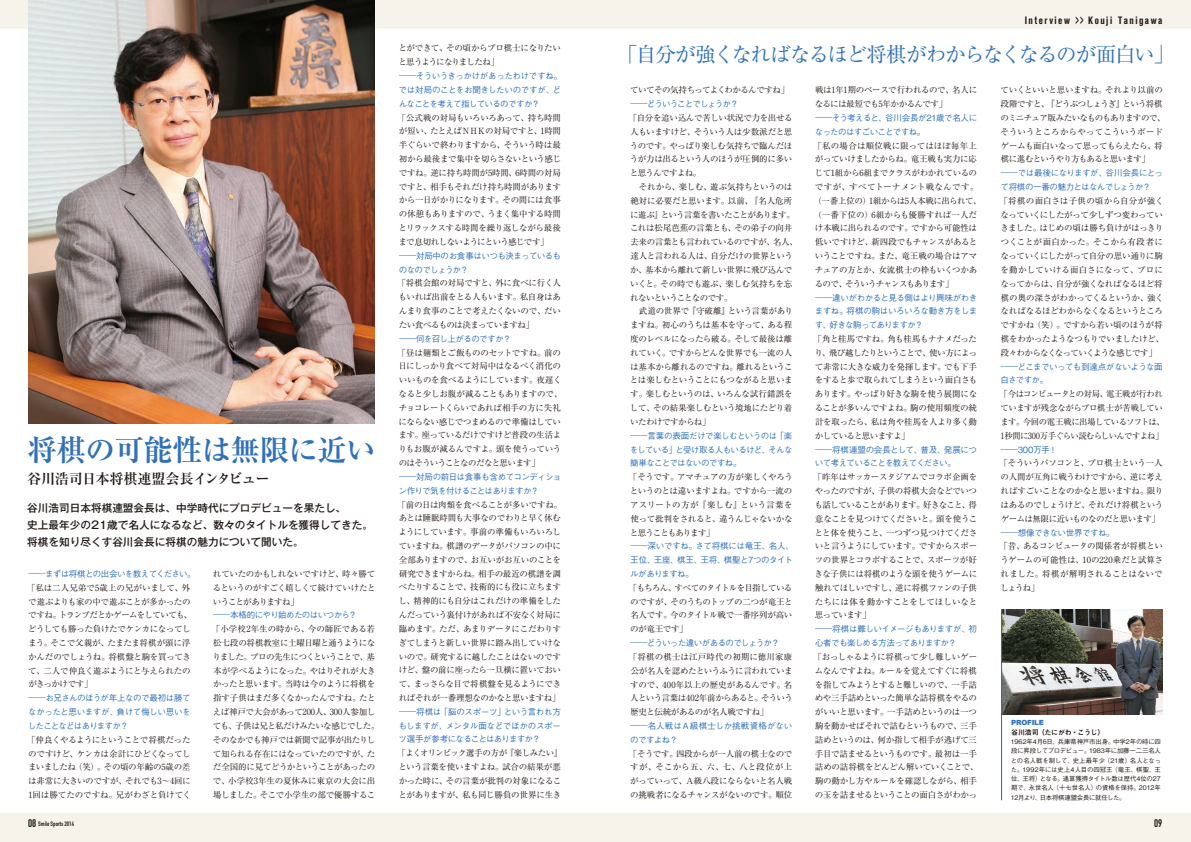
<style>
.page{position:relative;width:1191px;height:842px;background:#fff}
.page>*{position:absolute;margin:0;border:0;box-sizing:border-box;transform-origin:0 0}
.t1{font:700 29.8px "Ryumin Pr 5";letter-spacing:-.025em;color:#3071b9}
.t2{font:20.6px "Ryumin Pr 5";letter-spacing:-.065em;color:#3071b9}
.t3{font:700 14.2px "Ryumin Pr 5";letter-spacing:-.03em;color:#231916}
.t4{font:11px "DIN Engschrift";color:#231916}
.t5{font:500 10.6px/17px "Gothic MB101 Pr 5";color:#231916}
.t6{font:700 condensed 10.6px "Akzidenz Grotesk BE";letter-spacing:.145em;color:#231916}
.t7{font:8.5px/13.8px "Ryumin Pr 5";letter-spacing:-.04em;color:#231916}
.t8{font:500 8.5px/13.8px "Gothic BBB Pr 5";letter-spacing:-.065em;color:#3071b9;scale:2 1}
.t9{font:8.5px/13.8px "Ryumin Pr 5";letter-spacing:-.06em;color:#231916}
.t10{font:500 8.5px/13.8px "Gothic BBB Pr 5";letter-spacing:-.035em;color:#3071b9;scale:2 1}
.t11{font:500 8.5px/13.8px "Gothic BBB Pr 5";letter-spacing:-.005em;color:#3071b9;scale:2 1}
.t12{font:500 8.5px "Gothic BBB Pr 5";letter-spacing:-.085em;color:#3071b9;scale:2 1}
.t13{font:500 8.5px "Gothic BBB Pr 5";letter-spacing:-.11em;color:#3071b9;scale:2 1}
.t14{font:7.1px "Midashi Go Pro MB31";letter-spacing:-.045em;color:#231916}
.t15{font:900 7.1px "Arial";letter-spacing:-.025em;color:#3071b9}
.t16{font:500 6.4px/9.2px "Gothic BBB Pr 5";letter-spacing:-.025em;color:#231916;text-align:justify}
.t17{font:6.4px "DIN Engschrift";color:#231916}
.s1{font-stretch:normal}
.s2{font-size:11px}
</style>
<div class="page">
<div style="left:0;top:0;width:1191px;height:29px;background:#f6f3ea"></div>
<div style="left:0;top:813px;width:1191px;height:29px;background:#f6f3ea"></div>
<img style="left:28px;top:0;width:346px;height:424px">
<img style="left:1002px;top:609px;width:160px;height:106px">
<hr style="left:1001px;top:609px;width:1px;height:191px;background:#3071b9">
<h1 class="t1" style="left:27px;top:426px;width:350px">将棋の可能性は無限に近い</h1>
<h3 class="t3" style="left:27px;top:467px;width:244px">谷川浩司日本将棋連盟会長インタビュー</h3>
<p class="t5" style="left:27px;top:499px;width:347px">谷川浩司日本将棋連盟会長は、中学時代にプロデビューを果たし、<br>史上最年少の21歳で名人になるなど、数々のタイトルを獲得してきた。将棋を知り尽くす谷川会長に将棋の魅力について聞いた。</p>
<p class="t8" style="left:29px;top:566px;width:85px">―まずは将棋との出会いを教えてください。</p>
<p class="t7" style="left:27px;top:580px;width:167px">「私は二人兄弟で5歳上の兄がいまして、外で遊ぶよりも家の中で遊ぶことが多かったのですね。トランプだとかゲームをしていても、どうしても勝った負けたでケンカになってしまう。そこで父親が、たまたま将棋が頭に浮かんだのでしょうね。将棋盤と駒を買ってきて、二人で仲良く遊ぶようにと与えられたのがきっかけです」</p>
<p class="t8" style="left:28px;top:690px;width:83px;text-align:justify">―お兄さんのほうが年上なので最初は勝てなかったと思いますが、負けて悔しい思いをしたことなどはありますか？</p>
<p class="t7" style="left:27px;top:732px;width:166px;text-align:justify">「仲良くやるようにということで将棋だったのですけど、ケンカは余計にひどくなってしまいましたね（笑）。その頃の年齢の5歳の差は非常に大きいのですが、それでも3～4回に1回は勝てたのですね。兄がわざと負けてく</p>
<p class="t7" style="left:213px;top:566px;width:164px;text-align:justify">れていたのかもしれないですけど、時々勝てるというのがすごく嬉しくて続けていけたということがありますね」</p>
<p class="t8" style="left:213px;top:607px;width:73px">―本格的にやり始めたのはいつから？</p>
<p class="t7" style="left:212px;top:621px;width:169px">「小学校2年生の時から、今の師匠である若松七段の将棋教室に土曜日曜と通うようになりました。プロの先生につくということで、基本が学べるようになった。やはりそれが大きかったと思います。当時は今のように将棋を指す子供はまだ多くなかったんですね。たとえば神戸で大会があって200人、300人参加しても、子供は兄と私だけみたいな感じでした。そのなかでも神戸では新聞で記事が出たりして知られる存在にはなっていたのですが、ただ全国的に見てどうかということがあったので、小学校3年生の夏休みに東京の大会に出場しました。そこで小学生の部で優勝するこ</p>
<p class="t9" style="left:398px;top:41px;width:164px">とができて、その頃からプロ棋士になりたいと思うようになりましたね」</p>
<p class="t8" style="left:399px;top:68px;width:83px">―そういうきっかけがあったわけですね。では対局のことをお聞きしたいのですが、どんなことを考えて指しているのですか？</p>
<p class="t7" style="left:397px;top:110px;width:165px;text-align:justify">「公式戦の対局もいろいろあって、持ち時間が短い、たとえばＮＨＫの対局ですと、1時間半ぐらいで終わりますから、そういう時は最初から最後まで集中を切らさないという感じですね。逆に持ち時間が5時間、6時間の対局ですと、相手もそれだけ持ち時間がありますから一日がかりになります。その間には食事の休憩もありますので、うまく集中する時間とリラックスする時間を繰り返しながら最後まで息切れしないようにという感じです」</p>
<p class="t8" style="left:399px;top:248px;width:83px">―対局中のお食事はいつも決まっているものなのでしょうか？</p>
<p class="t7" style="left:397px;top:276px;width:165px;text-align:justify">「将棋会館の対局ですと、外に食べに行く人もいれば出前をとる人もいます。私自身はあんまり食事のことで考えたくないので、だいたい食べるものは決まっていますね」</p>
<p class="t8" style="left:399px;top:331px;width:58px">―何を召し上がるのですか？</p>
<p class="t7" style="left:397px;top:345px;width:167px">「昼は麺類とご飯もののセットですね。前の日にしっかり食べて対局中はなるべく消化のいいものを食べるようにしています。夜遅くなると少しお腹が減ることもありますので、チョコレートくらいであれば相手の方に失礼にならない感じでつまめるので準備はしています。座っているだけですけど普段の生活よりもお腹が減るんですよ。頭を使うっていうのはそういうことなのだなと思います」</p>
<p class="t8" style="left:398px;top:469px;width:83px">―対局の前日は食事も含めてコンディション作りで気を付けることはありますか？</p>
<p class="t7" style="left:397px;top:497px;width:166px">「前の日は肉類を食べることが多いですね。あとは睡眠時間も大事なのでわりと早く休むようにしています。事前の準備もいろいろしていますね。棋譜のデータがパソコンの中に全部ありますので、お互いがお互いのことを研究できますからね。相手の最近の棋譜を調べたりすることで、技術的にも役に立ちますし、精神的にも自分はこれだけの準備をしたんだっていう裏付けがあれば不安なく対局に臨めます。ただ、あまりデータにこだわりすぎてしまうと新しい世界に踏み出していけないので。研究するに越したことはないのですけど、盤の前に座ったら一旦横に置いておいて、まっさらな目で将棋盤を見るようにできればそれが一番理想なのかなと思いますね」</p>
<p class="t8" style="left:398px;top:704px;width:83px;text-align:justify">―将棋は「脳のスポーツ」という言われ方もしますが、メンタル面などでほかのスポーツ選手が参考になることはありますか？</p>
<p class="t7" style="left:397px;top:746px;width:167px">「よくオリンピック選手の方が『楽しみたい』という言葉を使いますよね。試合の結果が悪かった時に、その言葉が批判の対象になることがありますが、私も同じ勝負の世界に生き</p>
<p class="t6" style="left:1024px;top:14px;width:139px">Interview <span class="s1">&gt; &gt;</span> Kouji Tanigawa</p>
<h2 class="t2" style="left:617px;top:38px;width:559px">「自分が強くなればなるほど将棋がわからなくなるのが面白い」</h2>
<p class="t9" style="left:630px;top:83px;width:161px">ていてその気持ちってよくわかるんですね」</p>
<p class="t13" style="left:630px;top:97px;width:56px">―どういうことでしょうか？</p>
<p class="t7" style="left:629px;top:110px;width:171px">「自分を追い込んで苦しい状況で力を出せる人もいますけど、そういう人は少数派だと思うのです。やっぱり楽しむ気持ちで臨んだほうが力は出るという人のほうが圧倒的に多いと思うんですよね。　<br>　それから、楽しむ、遊ぶ気持ちというのは絶対に必要だと思います。以前、『名人危所に遊ぶ』という言葉を書いたことがあります。これは松尾芭蕉の言葉とも、その弟子の向井去来の言葉とも言われているのですが、名人、達人と言われる人は、自分だけの世界というか、基本から離れて新しい世界に飛び込んでいくと。その時でも遊ぶ、楽しむ気持ちを忘れないということなのです。<br>　武道の世界で『守破離』という言葉がありますね。初心のうちは基本を守って、ある程度のレベルになったら破る。そして最後は離れていく。ですからどんな世界でも一流の人は基本から離れるのですね。離れるということは楽しむということにもつながると思います。楽しむというのは、いろんな試行錯誤をして、その結果楽しむという境地にたどり着いたわけですからね」</p>
<p class="t8" style="left:630px;top:428px;width:83px;text-align:justify">―言葉の表面だけで楽しむというのは「楽をしている」と受け取る人もいるけど、そんな簡単なことではないのですね。</p>
<p class="t7" style="left:629px;top:470px;width:165px;text-align:justify">「そうです。アマチュアの方が楽しくやろうというのとは違いますよね。ですから一流のアスリートの方が『楽しむ』という言葉を使って批判をされると、違うんじゃないかなと思うこともあります」</p>
<p class="t10" style="left:630px;top:538px;width:83px">―深いですね。さて将棋には竜王、名人、王位、王座、棋王、王将、棋聖と7つのタイトルがありますね。</p>
<p class="t7" style="left:629px;top:580px;width:165px;text-align:justify">「もちろん、すべてのタイトルを目指しているのですが、そのうちのトップの二つが竜王と名人です。今のタイトル戦で一番序列が高いのが竜王です」</p>
<p class="t12" style="left:630px;top:636px;width:76px">―どういった違いがあるのでしょうか？</p>
<p class="t7" style="left:629px;top:649px;width:165px;text-align:justify">「将棋の棋士は江戸時代の初期に徳川家康公が名人を認めたというふうに言われていますので、400年以上の歴史があるんです。名人という言葉は402年前からあると。そういう歴史と伝統があるのが名人戦ですね」</p>
<p class="t11" style="left:630px;top:718px;width:83px">―名人戦はＡ級棋士しか挑戦資格がないのですよね？</p>
<p class="t7" style="left:629px;top:746px;width:165px;text-align:justify">「そうです。四段からが一人前の棋士なのですが、そこから五、六、七、八と段位が上がっていって、Ａ級八段にならないと名人戦の挑戦者になるチャンスがないのです。順位</p>
<p class="t7" style="left:814px;top:83px;width:164px">戦は1年1期のペースで行われるので、名人になるには最短でも5年かかるんです」</p>
<p class="t8" style="left:814px;top:110px;width:83px">―そう考えると、谷川会長が21歳で名人になったのはすごいことですね。</p>
<p class="t7" style="left:813px;top:138px;width:170px">「私の場合は順位戦に限ってはほぼ毎年上がっていけましたからね。竜王戦も実力に応じて1組から6組までクラスがわかれているのですが、すべてトーナメント戦なんです。（一番上位の）1組からは5人本戦に出られて、（一番下位の）6組からも優勝すれば一人だけ本戦に出られるのです。ですから可能性は低いですけど、新四段でもチャンスがあるということですね。また、竜王戦の場合はアマチュアの方とか、女流棋士の枠もいくつかあるので、そういうチャンスもあります」</p>
<p class="t8" style="left:814px;top:290px;width:83px;text-align:justify">―違いがわかると見る側はより興味がわきますね。将棋の駒はいろいろな動き方をします、好きな駒ってありますか？</p>
<p class="t7" style="left:813px;top:331px;width:165px;text-align:justify">「角と桂馬ですね。角も桂馬もナナメだったり、飛び越したりということで、使い方によって非常に大きな威力を発揮します。でも下手をすると歩で取られてしまうという面白さもあります。やっぱり好きな駒を使う展開になることが多いんですよね。駒の使用頻度の統計を取ったら、私は角や桂馬を人より多く動かしていると思いますよ」</p>
<p class="t8" style="left:814px;top:442px;width:83px">―将棋連盟の会長として、普及、発展について考えていることを教えてください。</p>
<p class="t7" style="left:813px;top:470px;width:165px;text-align:justify">「昨年はサッカースタジアムでコラボ企画をやったのですが、子供の将棋大会などでいつも話していることがあります。好きなこと、得意なことを見つけてくださいと。頭を使うことと体を使うこと、一つずつ見つけてくださいと言うようにしています。ですからスポーツの世界とコラボすることで、スポーツが好きな子供には将棋のような頭を使うゲームに触れてほしいですし、逆に将棋ファンの子供たちには体を動かすことをしてほしいなと思っています」</p>
<p class="t8" style="left:815px;top:621px;width:83px">―将棋は難しいイメージもありますが、初心者でも楽しめる方法ってありますか？</p>
<p class="t7" style="left:813px;top:649px;width:167px">「おっしゃるように将棋って少し難しいゲームなんですよね。ルールを覚えてすぐに将棋を指してみようとすると難しいので、一手詰めや三手詰めといった簡単な詰将棋をやるのがいいと思います。一手詰めというのは一つ駒を動かせばそれで詰むというもので、三手詰めというのは、何か指して相手が逃げて三手目で詰ませるというものです。最初は一手詰めの詰将棋をどんどん解いていくことで、駒の動かし方やルールを確認しながら、相手の玉を詰ませるということの面白さがわかっ</p>
<p class="t7" style="left:1000px;top:83px;width:167px">ていくといいと思いますね。それより以前の段階ですと、『どうぶつしょうぎ』という将棋のミニチュア版みたいなものもありますので、そういうところからやってこういうボードゲームも面白いなって思ってもらえたら、将棋に進むというやり方もあると思います」</p>
<p class="t8" style="left:1000px;top:165px;width:83px">―では最後になりますが、谷川会長にとって将棋の一番の魅力とはなんでしょうか？</p>
<p class="t7" style="left:999px;top:193px;width:167px">「将棋の面白さは子供の頃から自分が強くなっていくにしたがって少しずつ変わっていきました。はじめの頃は勝ち負けがはっきりつくことが面白かった。そこから有段者になっていくにしたがって自分の思い通りに駒を動かしていける面白さになって、プロになってからは、自分が強くなればなるほど将棋の奥の深さがわかってくるというか、強くなればなるほどわからなくなるというところですかね（笑）。ですから若い頃のほうが将棋をわかったようなつもりでいましたけど、段々わからなくなっていくような感じです」</p>
<p class="t8" style="left:1000px;top:359px;width:83px">―どこまでいっても到達点がないような面白さですか。</p>
<p class="t7" style="left:999px;top:387px;width:167px">「今はコンピュータとの対局、電王戦が行われていますが残念ながらプロ棋士が苦戦しています。今回の電王戦に出場しているソフトは、<br>1秒間に300万手ぐらい読むらしいんですよね」</p>
<p class="t8" style="left:1001px;top:442px;width:30px">―300万手！</p>
<p class="t7" style="left:999px;top:456px;width:165px;text-align:justify">「そういうパソコンと、プロ棋士という一人の人間が互角に戦うわけですから、逆に考えればすごいことなのかなと思いますね。限りはあるのでしょうけど、それだけ将棋というゲームは無限に近いものなのだと思います」</p>
<p class="t8" style="left:1001px;top:525px;width:58px">―想像できない世界ですね。</p>
<p class="t7" style="left:999px;top:539px;width:165px;text-align:justify">「昔、あるコンピュータの関係者が将棋というゲームの可能性は、10の220乗だと試算されました。将棋が解明されることはないでしょうね」</p>
<p class="t15" style="left:1011px;top:717px;width:34px">PROFILE</p>
<p class="t14" style="left:1011px;top:726px;width:95px">谷川浩司（たにがわ・こうじ）</p>
<p class="t16" style="left:1010px;top:737px;width:152px">1962年4月6日、兵庫県神戸市出身。中学2年の時に四段に昇段してプロデビュー。1983年に加藤一二三名人との名人戦を制して、史上最年少（21歳）名人となった。1992年には史上4人目の四冠王（竜王、棋聖、王位、王将）となる。通算獲得タイトル数は歴代4位の27期で、永世名人（十七世名人）の資格を保持。2012年12月より、日本将棋連盟会長に就任した。</p>
<p class="t17" style="left:28px;top:820px;width:47px"><span class="s2">08</span> Smile Sports 2014</p>
<p class="t4" style="left:1154px;top:817px;width:10px">09</p>
</div>
